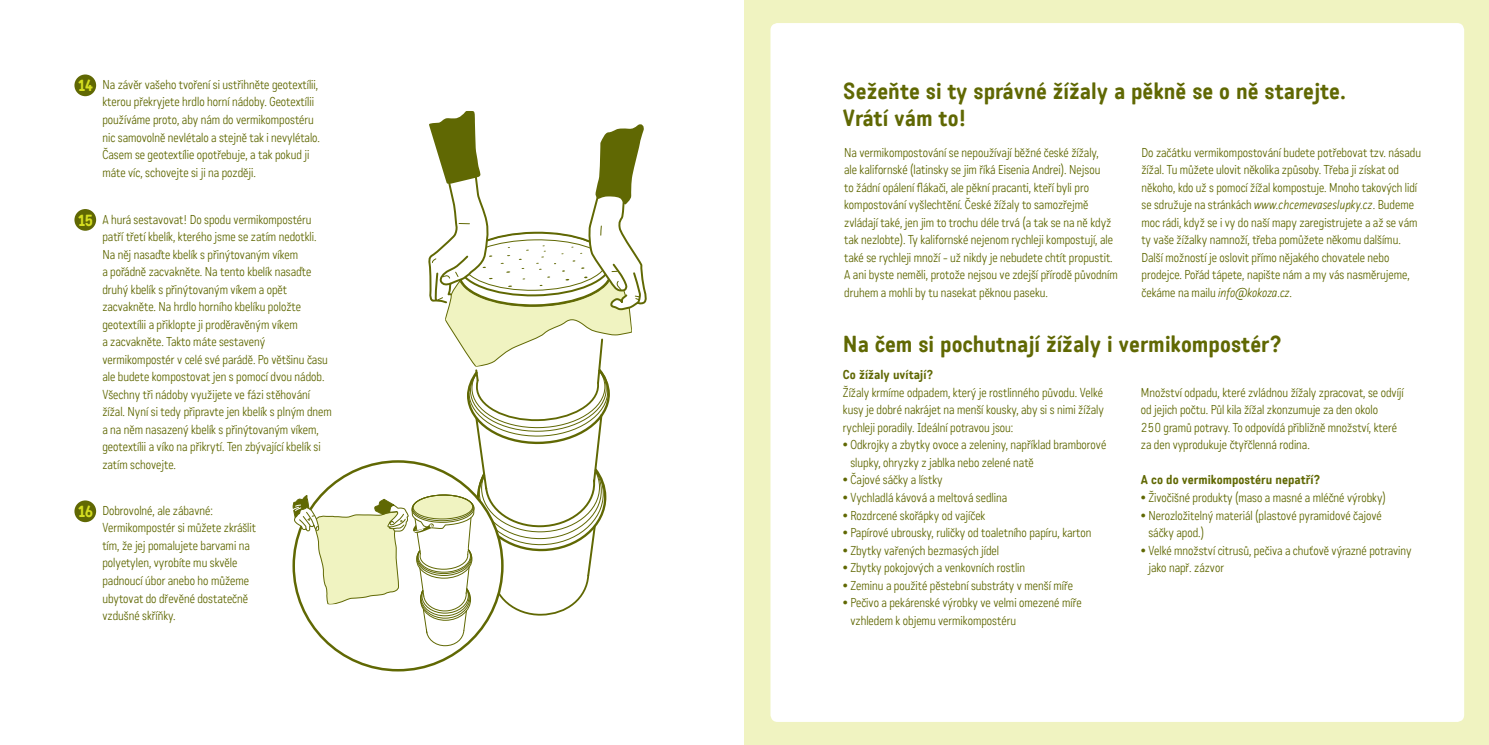
<style>
.page{position:relative;width:1489px;height:745px;background:#fff}
.page>*{position:absolute;margin:0;border:0;box-sizing:border-box;transform-origin:0 0}
.t1{font:700 22.5px/27.5px "Katarine";color:#606803}
.t2{font:300 12.5px/17.5px "Katarine";color:#606803}
.t3{font:700 12.5px "Katarine";color:#606803}
.s1{font-weight:700;font-size:15.62px;color:#d6df21}
.s2{font-style:italic}
</style>
<div class="page">
<div style="left:74px;top:74px;width:22px;height:22px;background:#606803;border-radius:50%"></div>
<div style="left:74px;top:209px;width:22px;height:21px;background:#606803;border-radius:50%"></div>
<div style="left:74px;top:500px;width:22px;height:22px;background:#606803;border-radius:50%"></div>
<div style="left:744px;top:0;width:744px;height:744px;background:#f0f3c1"></div>
<div style="left:770px;top:23px;width:693px;height:698px;background:#fff;border-radius:7px"></div>
<svg style="left:293px;top:111px;width:354px;height:535px"></svg>
<p class="t2" style="left:102px;top:76px;width:219px;text-indent:-25px"><span class="s1">14</span> Na závěr vašeho tvoření si ustřihněte geotextílii, kterou překryjete hrdlo horní nádoby. Geotextílii používáme proto, aby nám do vermikompostéru nic samovolně nevlétalo a stejně tak i nevylétalo.<br>Časem se geotextílie opotřebuje, a tak pokud ji máte víc, schovejte si ji na později.</p>
<p class="t2" style="left:102px;top:210px;width:231px;text-indent:-25px"><span class="s1">15</span> A hurá sestavovat! Do spodu vermikompostéru patří třetí kbelík, kterého jsme se zatím nedotkli.<br>Na něj nasaďte kbelík s přinýtovaným víkem<br>a pořádně zacvakněte. Na tento kbelík nasaďte druhý kbelík s přinýtovaným víkem a opět zacvakněte. Na hrdlo horního kbelíku položte geotextílii a přiklopte ji proděravěným víkem<br>a zacvakněte. Takto máte sestavený vermikompostér v celé své parádě. Po většinu času ale budete kompostovat jen s pomocí dvou nádob.<br>Všechny tři nádoby využijete ve fázi stěhování žížal. Nyní si tedy připravte jen kbelík s plným dnem a na něm nasazený kbelík s přinýtovaným víkem, geotextílii a víko na přikrytí. Ten zbývající kbelík si zatím schovejte.</p>
<p class="t2" style="left:102px;top:501px;width:155px;text-indent:-25px"><span class="s1">16</span> Dobrovolné, ale zábavné:<br>Vermikompostér si můžete zkrášlit tím, že jej pomalujete barvami na polyetylen, vyrobíte mu skvěle padnoucí úbor anebo ho můžeme ubytovat do dřevěné dostatečně vzdušné skříňky.</p>
<h1 class="t1" style="left:842px;top:77px;width:504px">Sežeňte si ty správné žížaly a pěkně se o ně starejte.<br>Vrátí vám to!</h1>
<p class="t2" style="left:844px;top:143px;width:275px">Na vermikompostování se nepoužívají běžné české žížaly,<br>ale kalifornské (latinsky se jim říká Eisenia Andrei). Nejsou<br>to žádní opálení flákači, ale pěkní pracanti, kteří byli pro kompostování vyšlechtění. České žížaly to samozřejmě zvládají také, jen jim to trochu déle trvá (a tak se na ně když tak nezlobte). Ty kalifornské nejenom rychleji kompostují, ale také se rychleji množí - už nikdy je nebudete chtít propustit.<br>A ani byste neměli, protože nejsou ve zdejší přírodě původním druhem a mohli by tu nasekat pěknou paseku.</p>
<p class="t2" style="left:1141px;top:143px;width:281px">Do začátku vermikompostování budete potřebovat tzv. násadu žížal. Tu můžete ulovit několika způsoby. Třeba ji získat od někoho, kdo už s pomocí žížal kompostuje. Mnoho takových lidí se sdružuje na stránkách <span class="s2">www.chcemevaseslupky.cz</span>. Budeme moc rádi, když se i vy do naší mapy zaregistrujete a až se vám ty vaše žížalky namnoží, třeba pomůžete někomu dalšímu.<br>Další možností je oslovit přímo nějakého chovatele nebo prodejce. Pořád tápete, napište nám a my vás nasměrujeme, čekáme na mailu <span class="s2">info@kokoza.cz</span>.</p>
<h1 class="t1" style="left:842px;top:329px;width:440px">Na čem si pochutnají žížaly i vermikompostér?</h1>
<p class="t3" style="left:842px;top:367px;width:92px">Co žížaly uvítají?</p>
<p class="t2" style="left:842px;top:383px;width:263px;text-align:justify">Žížaly krmíme odpadem, který je rostlinného původu. Velké kusy je dobré nakrájet na menší kousky, aby si s nimi žížaly rychleji poradily. Ideální potravou jsou:</p>
<p class="t2" style="left:850px;top:436px;width:257px;text-indent:-8px">• Odkrojky a zbytky ovoce a zeleniny, například bramborové slupky, ohryzky z jablka nebo zelené natě</p>
<p class="t2" style="left:842px;top:471px;width:101px">• Čajové sáčky a lístky</p>
<p class="t2" style="left:842px;top:488px;width:166px">• Vychladlá kávová a meltová sedlina</p>
<p class="t2" style="left:842px;top:506px;width:144px">• Rozdrcené skořápky od vajíček</p>
<p class="t2" style="left:842px;top:523px;width:250px">• Papírové ubrousky, ruličky od toaletního papíru, karton</p>
<p class="t2" style="left:842px;top:541px;width:158px">• Zbytky vařených bezmasých jídel</p>
<p class="t2" style="left:842px;top:558px;width:184px">• Zbytky pokojových a venkovních rostlin</p>
<p class="t2" style="left:842px;top:576px;width:232px">• Zeminu a použité pěstební substráty v menší míře</p>
<p class="t2" style="left:850px;top:593px;width:233px;text-indent:-8px">• Pečivo a pekárenské výrobky ve velmi omezené míře vzhledem k objemu vermikompostéru</p>
<p class="t2" style="left:1140px;top:383px;width:264px">Množství odpadu, které zvládnou žížaly zpracovat, se odvíjí od jejich počtu. Půl kila žížal zkonzumuje za den okolo<br>250 gramů potravy. To odpovídá přibližně množství, které za den vyprodukuje čtyřčlenná rodina.</p>
<p class="t3" style="left:1140px;top:472px;width:181px">A co do vermikompostéru nepatří?</p>
<p class="t2" style="left:1140px;top:488px;width:246px">• Živočišné produkty (maso a masné a mléčné výrobky)</p>
<p class="t2" style="left:1148px;top:506px;width:235px;text-indent:-8px">• Nerozložitelný materiál (plastové pyramidové čajové sáčky apod.)</p>
<p class="t2" style="left:1148px;top:541px;width:265px;text-indent:-8px">• Velké množství citrusů, pečiva a chuťově výrazné potraviny jako např. zázvor</p>
</div>
